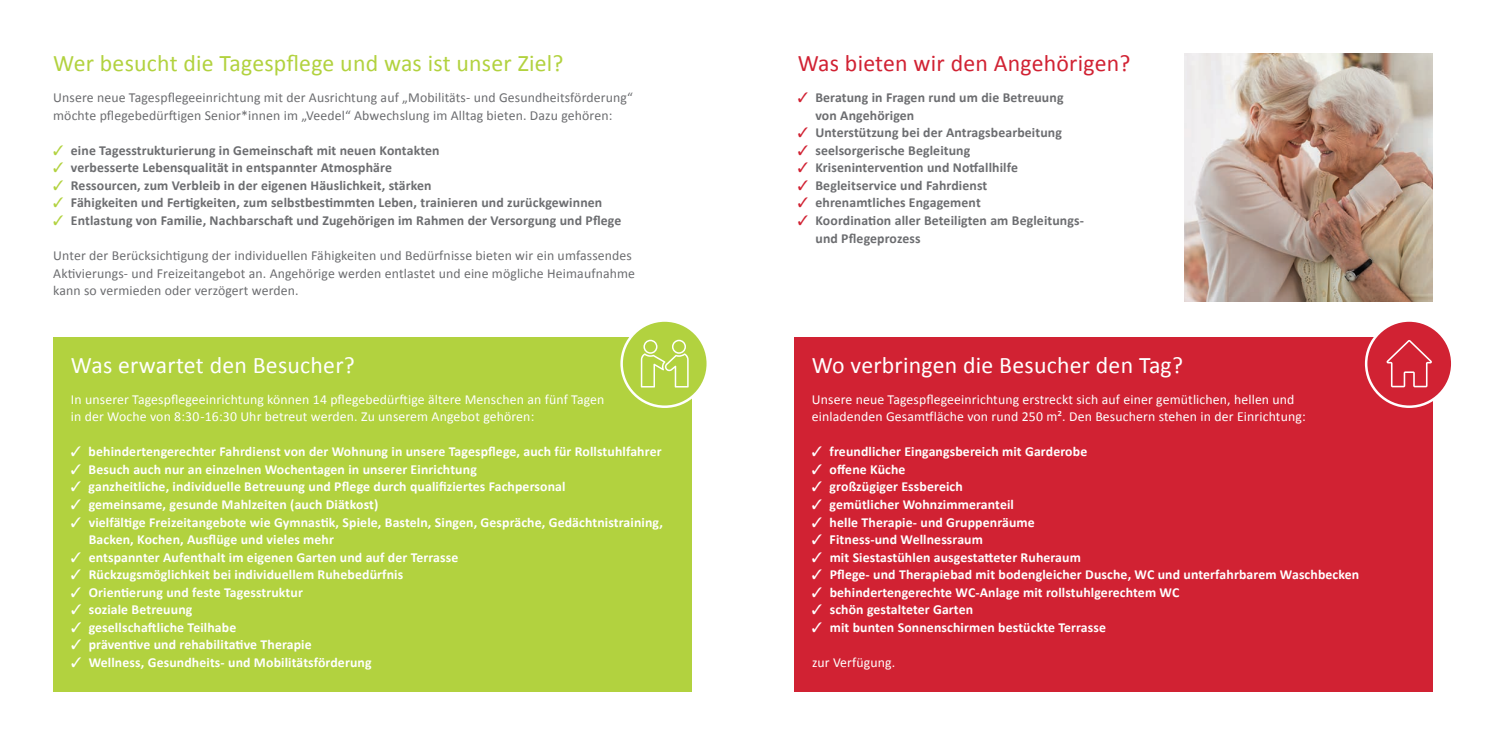
<style>
.page{position:relative;width:1489px;height:745px;background:#fff}
.page>*{position:absolute;margin:0;border:0;box-sizing:border-box;transform-origin:0 0}
.t1{font:23.75px "Calibri";letter-spacing:.01em;color:#fff}
.t2{font:23.75px "Calibri";letter-spacing:.01em;color:#b2d23f}
.t3{font:23.75px "Calibri";letter-spacing:.01em;color:#d12233}
.t4{font:700 13.75px/17.5px "Calibri";letter-spacing:.01em;color:#fff}
.t5{font:700 13.75px/17.5px "Calibri";letter-spacing:.01em;color:#6c6d70}
.t6{font:13.75px/17.5px "Calibri";letter-spacing:.01em;color:#6c6d70}
.t7{font:13.75px/17.5px "Calibri";letter-spacing:.01em;color:#fff}
.s1{color:#b2d23f}
.s2{color:#d12233}
</style>
<div class="page">
<div style="left:53px;top:337px;width:638px;height:354px;background:#b2d23f"></div>
<div style="left:621px;top:320px;width:86px;height:86px;background:#b2d23f;border-radius:50%"></div>
<svg style="left:640px;top:339px;width:48px;height:48px"></svg>
<div style="left:620px;top:319px;width:89px;height:88px;border:2px solid #fff;border-radius:50%"></div>
<div style="left:794px;top:337px;width:637px;height:354px;background:#d12233"></div>
<img style="left:1184px;top:53px;width:247px;height:248px">
<div style="left:1365px;top:320px;width:87px;height:86px;background:#d12233;border-radius:50%"></div>
<svg style="left:1386px;top:340px;width:45px;height:47px"></svg>
<div style="left:1364px;top:319px;width:89px;height:88px;border:2px solid #fff;border-radius:50%"></div>
<h1 class="t2" style="left:53px;top:48px;width:512px">Wer besucht die Tagespflege und was ist unser Ziel?</h1>
<p class="t6" style="left:53px;top:89px;width:581px">Unsere neue Tagespflegeeinrichtung mit der Ausrichtung auf „Mobilitäts- und Gesundheitsförderung“ möchte pflegebedürftigen Senior*innen im „Veedel“ Abwechslung im Alltag bieten. Dazu gehören:</p>
<p class="t5" style="left:53px;top:141px;width:388px"><span class="s1">✓</span> eine Tagesstrukturierung in Gemeinschaft mit neuen Kontakten</p>
<p class="t5" style="left:53px;top:159px;width:340px"><span class="s1">✓</span> verbesserte Lebensqualität in entspannter Atmosphäre</p>
<p class="t5" style="left:53px;top:176px;width:380px"><span class="s1">✓</span> Ressourcen, zum Verbleib in der eigenen Häuslichkeit, stärken</p>
<p class="t5" style="left:53px;top:194px;width:550px"><span class="s1">✓</span> Fähigkeiten und Fertigkeiten, zum selbstbestimmten Leben, trainieren und zurückgewinnen</p>
<p class="t5" style="left:53px;top:211px;width:569px"><span class="s1">✓</span> Entlastung von Familie, Nachbarschaft und Zugehörigen im Rahmen der Versorgung und Pflege</p>
<p class="t6" style="left:53px;top:246px;width:583px">Unter der Berücksichtigung der individuellen Fähigkeiten und Bedürfnisse bieten wir ein umfassendes<br>Aktivierungs- und Freizeitangebot an. Angehörige werden entlastet und eine mögliche Heimaufnahme kann so vermieden oder verzögert werden.</p>
<h1 class="t1" style="left:71px;top:349px;width:285px">Was erwartet den Besucher?</h1>
<p class="t7" style="left:71px;top:390px;width:535px">In unserer Tagespflegeeinrichtung können 14 pflegebedürftige ältere Menschen an fünf Tagen in der Woche von 8:30 -16:30 Uhr betreut werden. Zu unserem Angebot gehören:</p>
<p class="t4" style="left:71px;top:443px;width:592px">✓ behindertengerechter Fahrdienst von der Wohnung in unsere Tagespflege, auch für Rollstuhlfahrer</p>
<p class="t4" style="left:71px;top:460px;width:407px">✓ Besuch auch nur an einzelnen Wochentagen in unserer Einrichtung</p>
<p class="t4" style="left:71px;top:478px;width:496px">✓ ganzheitliche, individuelle Betreuung und Pflege durch qualifiziertes Fachpersonal</p>
<p class="t4" style="left:71px;top:495px;width:309px">✓ gemeinsame, gesunde Mahlzeiten (auch Diätkost)</p>
<p class="t4" style="left:89px;top:513px;width:576px;text-indent:-18px">✓ vielfältige Freizeitangebote wie Gymnastik, Spiele, Basteln, Singen, Gespräche, Gedächtnistraining,<br>Backen, Kochen, Ausflüge und vieles mehr</p>
<p class="t4" style="left:71px;top:548px;width:389px">✓ entspannter Aufenthalt im eigenen Garten und auf der Terrasse</p>
<p class="t4" style="left:71px;top:565px;width:334px">✓ Rückzugsmöglichkeit bei individuellem Ruhebedürfnis</p>
<p class="t4" style="left:71px;top:583px;width:233px">✓ Orientierung und feste Tagesstruktur</p>
<p class="t4" style="left:71px;top:600px;width:123px">✓ soziale Betreuung</p>
<p class="t4" style="left:71px;top:618px;width:167px">✓ gesellschaftliche Teilhabe</p>
<p class="t4" style="left:71px;top:635px;width:242px">✓ präventive und rehabilitative Therapie</p>
<p class="t4" style="left:71px;top:653px;width:302px">✓ Wellness, Gesundheits- und Mobilitätsförderung</p>
<h1 class="t3" style="left:797px;top:48px;width:334px">Was bieten wir den Angehörigen?</h1>
<p class="t5" style="left:815px;top:89px;width:249px;text-indent:-18px"><span class="s2">✓</span> Beratung in Fragen rund um die Betreuung von Angehörigen</p>
<p class="t5" style="left:797px;top:124px;width:266px"><span class="s2">✓</span> Unterstützung bei der Antragsbearbeitung</p>
<p class="t5" style="left:797px;top:141px;width:174px"><span class="s2">✓</span> seelsorgerische Begleitung</p>
<p class="t5" style="left:797px;top:159px;width:222px"><span class="s2">✓</span> Krisenintervention und Notfallhilfe</p>
<p class="t5" style="left:797px;top:176px;width:191px"><span class="s2">✓</span> Begleitservice und Fahrdienst</p>
<p class="t5" style="left:797px;top:194px;width:184px"><span class="s2">✓</span> ehrenamtliches Engagement</p>
<p class="t5" style="left:815px;top:211px;width:270px;text-indent:-18px"><span class="s2">✓</span> Koordination aller Beteiligten am Begleitungs&shy;und Pflegeprozess</p>
<h1 class="t1" style="left:811px;top:349px;width:372px">Wo verbringen die Besucher den Tag?</h1>
<p class="t7" style="left:811px;top:390px;width:495px">Unsere neue Tagespflegeeinrichtung erstreckt sich auf einer gemütlichen, hellen und einladenden Gesamtfläche von rund 250 m². Den Besuchern stehen in der Einrichtung:</p>
<p class="t4" style="left:811px;top:443px;width:277px">✓ freundlicher Eingangsbereich mit Garderobe</p>
<p class="t4" style="left:811px;top:460px;width:95px">✓ offene Küche</p>
<p class="t4" style="left:811px;top:478px;width:152px">✓ großzügiger Essbereich</p>
<p class="t4" style="left:811px;top:495px;width:203px">✓ gemütlicher Wohnzimmeranteil</p>
<p class="t4" style="left:811px;top:513px;width:224px">✓ helle Therapie- und Gruppenräume</p>
<p class="t4" style="left:811px;top:530px;width:172px">✓ Fitness-und Wellnessraum</p>
<p class="t4" style="left:811px;top:548px;width:270px">✓ mit Siestastühlen ausgestatteter Ruheraum</p>
<p class="t4" style="left:812px;top:565px;width:549px">✓ Pflege- und Therapiebad mit bodengleicher Dusche, WC und unterfahrbarem Waschbecken</p>
<p class="t4" style="left:812px;top:583px;width:369px">✓ behindertengerechte WC-Anlage mit rollstuhlgerechtem WC</p>
<p class="t4" style="left:812px;top:600px;width:163px">✓ schön gestalteter Garten</p>
<p class="t4" style="left:812px;top:618px;width:295px">✓ mit bunten Sonnenschirmen bestückte Terrasse</p>
<p class="t7" style="left:812px;top:653px;width:85px">zur Verfügung.</p>
</div>
